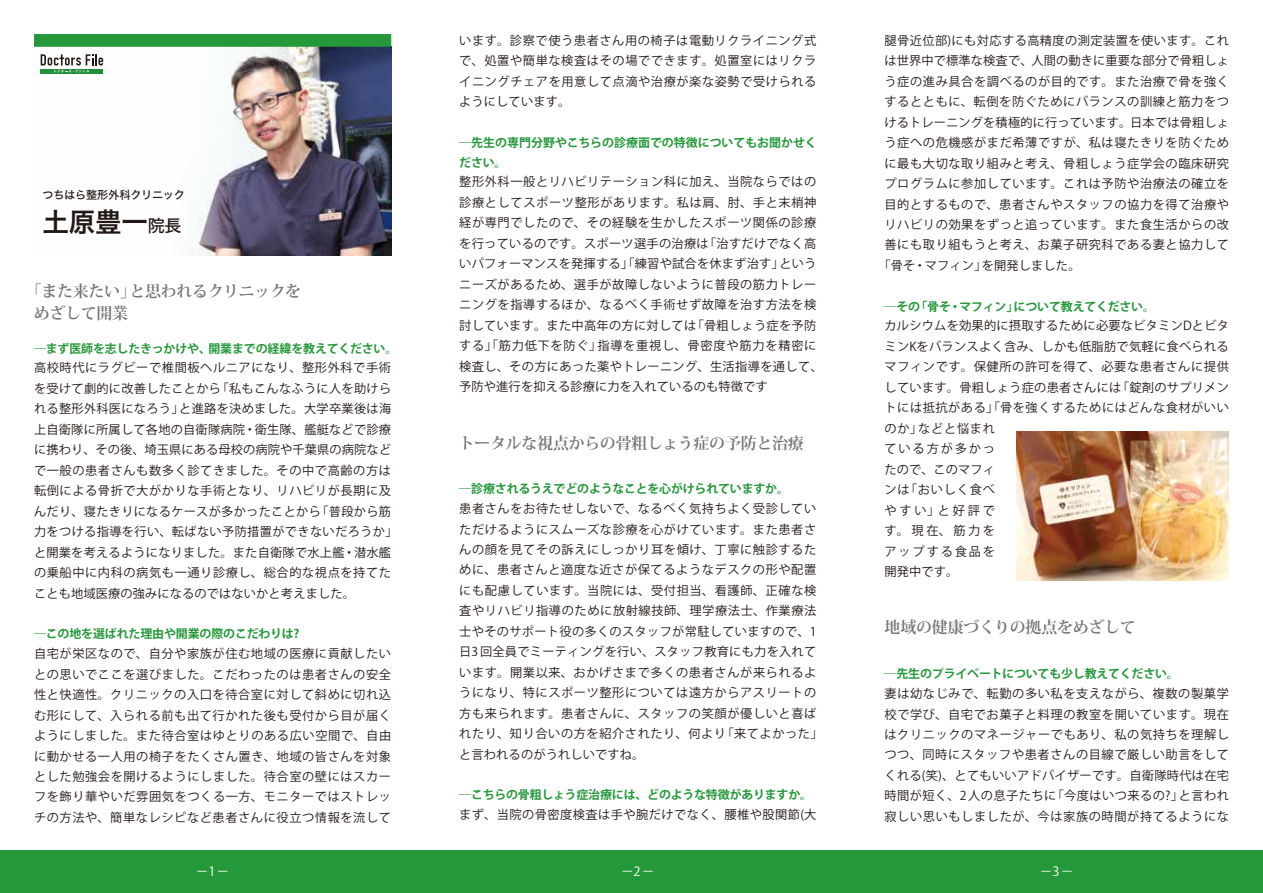
<style>
.page{position:relative;width:1263px;height:893px;background:#fff}
.page>*{position:absolute;margin:0;border:0;box-sizing:border-box;transform-origin:0 0}
.t1{font:26.55px "Hira Kaku Std W6";color:#221815}
.t2{font:700 15.9px/22.4px "Koz Min Pro";letter-spacing:-.015em;color:#747674;text-align:center}
.t3{font:12.75px "Koz Go Pro";color:#fff}
.t4{font:12.15px/20.4px "Koz Go Pro";letter-spacing:.045em;color:#221815;text-align:right}
.t5{font:12.15px/20.4px "Koz Go Pro";letter-spacing:.02em;color:#221815}
.t6{font:12.15px/20.4px "Koz Go Pro";letter-spacing:.025em;color:#221815}
.t7{font:12.15px "Koz Go Pro";letter-spacing:.01em;color:#221815}
.t8{font:12.15px "Koz Go Pro";letter-spacing:.015em;color:#221815}
.t9{font:12.15px/20.4px "Koz Go Pro";letter-spacing:.15em;color:#221815}
.t10{font:700 12px/19.6px "Koz Go Pro";letter-spacing:-.01em;color:#25983a}
.t11{font:11.1px "Hira Kaku Std W5";letter-spacing:-.02em;color:#221815}
.s1{font-family:"Hira Kaku Std W5";font-size:16.95px}
</style>
<div class="page">
<img style="left:40px;top:47px;width:351px;height:208px">
<svg style="left:41px;top:54px;width:62px;height:19px"></svg>
<div style="left:0;top:850px;width:1263px;height:43px;background:#25983a"></div>
<div style="left:34px;top:34px;width:357px;height:13px;background:#25983a"></div>
<img style="left:1016px;top:432px;width:213px;height:148px">
<p class="t11" style="left:42px;top:186px;width:144px">つちはら整形外科クリニック</p>
<h1 class="t1" style="left:42px;top:201px;width:141px">土原豊一<span class="s1">院長</span></h1>
<h2 class="t2" style="left:26px;top:279px;width:112px">「また来たい」めざして開業</h2>
<h2 class="t2" style="left:129px;top:279px;width:173px">と思われるクリニックを</h2>
<p class="t10" style="left:34px;top:339px;width:179px">―まず医師を志したきっかけや、</p>
<p class="t4" style="left:34px;top:358px;width:359px">高校時代にラグビーで椎間板ヘルニアになり、整形外科で手術「私もこんなふうに人を助けら</p>
<p class="t10" style="left:208px;top:339px;width:190px">開業までの経緯を教えてください。</p>
<p class="t5" style="left:179px;top:379px;width:213px;text-indent:-145px">を受けて劇的に改善したことから<br>と進路を決めました。大学卒業後は海</p>
<p class="t5" style="left:34px;top:399px;width:151px">れる整形外科医になろう」</p>
<p class="t8" style="left:34px;top:422px;width:359px">上自衛隊に所属して各地の自衛隊病院・衛生隊、艦艇などで診療</p>
<p class="t7" style="left:34px;top:442px;width:359px">に携わり、その後、埼玉県にある母校の病院や千葉県の病院など</p>
<p class="t4" style="left:34px;top:460px;width:359px">で一般の患者さんも数多く診てきました。その中で高齢の方は</p>
<p class="t4" style="left:34px;top:481px;width:359px">転倒による骨折で大がかりな手術となり、リハビリが長期に及</p>
<p class="t4" style="left:316px;top:501px;width:76px">「普段から筋</p>
<p class="t5" style="left:34px;top:501px;width:365px">んだり、寝たきりになるケースが多かったことから<br>力をつける指導を行い、転ばない予防措置ができないだろうか「と開業を考えるようになりました。また自衛隊で水上艦・潜水艦の乗船中に内科の病気も一通り診療し、総合的な視点を持てたことも地域医療の強みになるのではないかと考えました。</p>
<p class="t10" style="left:34px;top:625px;width:267px">―この地を選ばれた理由や開業の際のこだわりは?</p>
<p class="t4" style="left:34px;top:644px;width:359px;text-align:justify">自宅が栄区なので、自分や家族が住む地域の医療に貢献したいとの思いでここを選びました。こだわったのは患者さんの安全性と快適性。クリニックの入口を待合室に対して斜めに切れ込む形にして、入られる前も出て行かれた後も受付から目が届くようにしました。また待合室はゆとりのある広い空間で、自由に動かせる一人用の椅子をたくさん置き、地域の皆さんを対象とした勉強会を開けるようにしました。待合室の壁にはスカーフを飾り華やいだ雰囲気をつくる一方、モニターではストレッチの方法や、簡単なレシピなど患者さんに役立つ情報を流して</p>
<p class="t3" style="left:196px;top:863px;width:35px">−1−</p>
<p class="t4" style="left:459px;top:30px;width:359px;text-align:justify">います。診察で使う患者さん用の椅子は電動リクライニング式で、処置や簡単な検査はその場でできます。処置室にはリクライニングチェアを用意して点滴や治療が楽な姿勢で受けられるようにしています。</p>
<p class="t10" style="left:459px;top:133px;width:359px">―先生の専門分野やこちらの診療面での特徴についてもお聞かせください。</p>
<p class="t4" style="left:459px;top:172px;width:359px">整形外科一般とリハビリテーション科に加え、当院ならではの診療としてスポーツ整形があります。私は肩、肘、手と末梢神経が専門でしたので、その経験を生かしたスポーツ関係の診療「治すだけでなく高</p>
<p class="t5" style="left:459px;top:233px;width:251px">を行っているのです。スポーツ選手の治療は</p>
<p class="t8" style="left:459px;top:256px;width:326px">いパフォーマンスを発揮する」「練習や試合を休まず治す」</p>
<p class="t4" style="left:459px;top:274px;width:359px">ニーズがあるため、選手が故障しないように普段の筋力トレー</p>
<p class="t4" style="left:459px;top:295px;width:359px">ニングを指導するほか、なるべく手術せず故障を治す方法を検</p>
<p class="t5" style="left:692px;top:315px;width:126px">「骨粗しょう症を予防</p>
<p class="t4" style="left:779px;top:254px;width:39px">という</p>
<p class="t5" style="left:597px;top:315px;width:221px;text-indent:-138px">討しています。また中高年の方に対しては<br>指導を重視し、骨密度や筋力を精密に</p>
<p class="t6" style="left:459px;top:336px;width:365px">する」「筋力低下を防ぐ」<br>検査し、その方にあった薬やトレーニング、生活指導を通して、予防や進行を抑える診療に力を入れているのも特徴です</p>
<h2 class="t2" style="left:459px;top:431px;width:346px">トータルな視点からの骨粗しょう症の予防と治療</h2>
<p class="t10" style="left:459px;top:480px;width:331px">―診療されるうえでどのようなことを心がけられていますか。</p>
<p class="t4" style="left:459px;top:499px;width:359px">患者さんをお待たせしないで、なるべく気持ちよく受診してい</p>
<p class="t4" style="left:459px;top:519px;width:359px">ただけるようにスムーズな診療を心がけています。また患者さ</p>
<p class="t4" style="left:459px;top:540px;width:359px">んの顔を見てその訴えにしっかり耳を傾け、丁寧に触診するた</p>
<p class="t4" style="left:459px;top:560px;width:359px">めに、患者さんと適度な近さが保てるようなデスクの形や配置</p>
<p class="t4" style="left:459px;top:581px;width:359px">にも配慮しています。当院には、受付担当、看護師、正確な検</p>
<p class="t4" style="left:459px;top:601px;width:359px">査やリハビリ指導のために放射線技師、理学療法士、作業療法</p>
<p class="t6" style="left:459px;top:621px;width:359px">士やそのサポート役の多くのスタッフが常駐していますので、1</p>
<p class="t5" style="left:459px;top:642px;width:359px">日3回全員でミーティングを行い、スタッフ教育にも力を入れて</p>
<p class="t4" style="left:459px;top:662px;width:359px">います。開業以来、おかげさまで多くの患者さんが来られるよ</p>
<p class="t4" style="left:459px;top:683px;width:359px">うになり、特にスポーツ整形については遠方からアスリートの</p>
<p class="t4" style="left:459px;top:703px;width:359px">方も来られます。患者さんに、スタッフの笑顔が優しいと喜ば</p>
<p class="t4" style="left:722px;top:724px;width:102px">「来てよかった「</p>
<p class="t4" style="left:459px;top:724px;width:268px;text-align:left">れたり、知り合いの方を紹介されたり、何よりと言われるのがうれしいですね。</p>
<p class="t10" style="left:459px;top:786px;width:354px">―こちらの骨粗しょう症治療には、どのような特徴がありますか。</p>
<p class="t4" style="left:459px;top:805px;width:359px">まず、当院の骨密度検査は手や腕だけでなく、腰椎や股関節大(</p>
<p class="t3" style="left:621px;top:863px;width:35px">−2−</p>
<p class="t4" style="left:884px;top:30px;width:346px">腿骨近位部)にも対応する高精度の測定装置を使います。これ</p>
<p class="t7" style="left:884px;top:53px;width:346px">は世界中で標準な検査で、人間の動きに重要な部分で骨粗しょ</p>
<p class="t4" style="left:884px;top:71px;width:346px">う症の進み具合を調べるのが目的です。また治療で骨を強く</p>
<p class="t4" style="left:884px;top:92px;width:346px">するとともに、転倒を防ぐためにバランスの訓練と筋力をつ</p>
<p class="t7" style="left:884px;top:114px;width:346px">けるトレーニングを積極的に行っています。日本では骨粗しょ</p>
<p class="t4" style="left:884px;top:133px;width:346px">う症への危機感がまだ希薄ですが、私は寝たきりを防ぐため</p>
<p class="t4" style="left:884px;top:153px;width:346px">に最も大切な取り組みと考え、骨粗しょう症学会の臨床研究</p>
<p class="t4" style="left:884px;top:174px;width:346px">プログラムに参加しています。これは予防や治療法の確立を</p>
<p class="t4" style="left:884px;top:194px;width:346px">目的とするもので、患者さんやスタッフの協力を得て治療や</p>
<p class="t4" style="left:884px;top:215px;width:346px">リハビリの効果をずっと追っています。また食生活からの改</p>
<p class="t4" style="left:884px;top:235px;width:346px">善にも取り組もうと考え、お菓子研究科である妻と協力して</p>
<p class="t7" style="left:982px;top:258px;width:100px">を開発しました。</p>
<p class="t4" style="left:878px;top:256px;width:109px">「骨そ・マフィン」</p>
<p class="t10" style="left:1014px;top:297px;width:143px">について教えてください。</p>
<p class="t10" style="left:915px;top:297px;width:104px">「骨そ・マフィン」</p>
<p class="t10" style="left:884px;top:297px;width:37px">―その</p>
<p class="t6" style="left:884px;top:316px;width:346px;text-align:right">カルシウムを効果的に摂取するために必要なビタミンDとビタミンKをバランスよく含み、しかも低脂肪で気軽に食べられるマフィンです。保健所の許可を得て、必要な患者さんに提供「錠剤のサプリメン</p>
<p class="t5" style="left:884px;top:378px;width:238px">しています。骨粗しょう症の患者さんには</p>
<p class="t4" style="left:884px;top:398px;width:346px">トには抵抗がある」「骨を強くするためにはどんな食材がいい</p>
<p class="t4" style="left:918px;top:418px;width:78px">などと悩まれ</p>
<p class="t4" style="left:884px;top:418px;width:39px">のか」</p>
<p class="t9" style="left:884px;top:439px;width:112px">ている方が多かっ</p>
<p class="t7" style="left:884px;top:461px;width:112px">たので、このマフィ</p>
<p class="t4" style="left:905px;top:480px;width:91px">「おいしく食べ</p>
<p class="t9" style="left:884px;top:480px;width:112px">ンは<br>やすい」と好評です。現在、筋力をアップする食品を開発中です。</p>
<h2 class="t2" style="left:884px;top:616px;width:253px">地域の健康づくりの拠点をめざして</h2>
<p class="t10" style="left:884px;top:665px;width:296px">―先生のプライベートについても少し教えてください。</p>
<p class="t4" style="left:884px;top:684px;width:346px">妻は幼なじみで、転勤の多い私を支えながら、複数の製菓学校で学び、自宅でお菓子と料理の教室を開いています。現在はクリニックのマネージャーでもあり、私の気持ちを理解しつつ、同時にスタッフや患者さんの目線で厳しい助言をしてくれる笑( )、とてもいいアドバイザーです。自衛隊時代は在宅と言われ</p>
<p class="t4" style="left:884px;top:786px;width:346px;text-align:left">時間が短く、2人の息子たちに<br>寂しい思いもしましたが、今は家族の時間が持てるようにな</p>
<p class="t4" style="left:1052px;top:786px;width:133px">「今度はいつ来るの?」</p>
<p class="t3" style="left:1040px;top:863px;width:35px">−3−</p>
</div>
